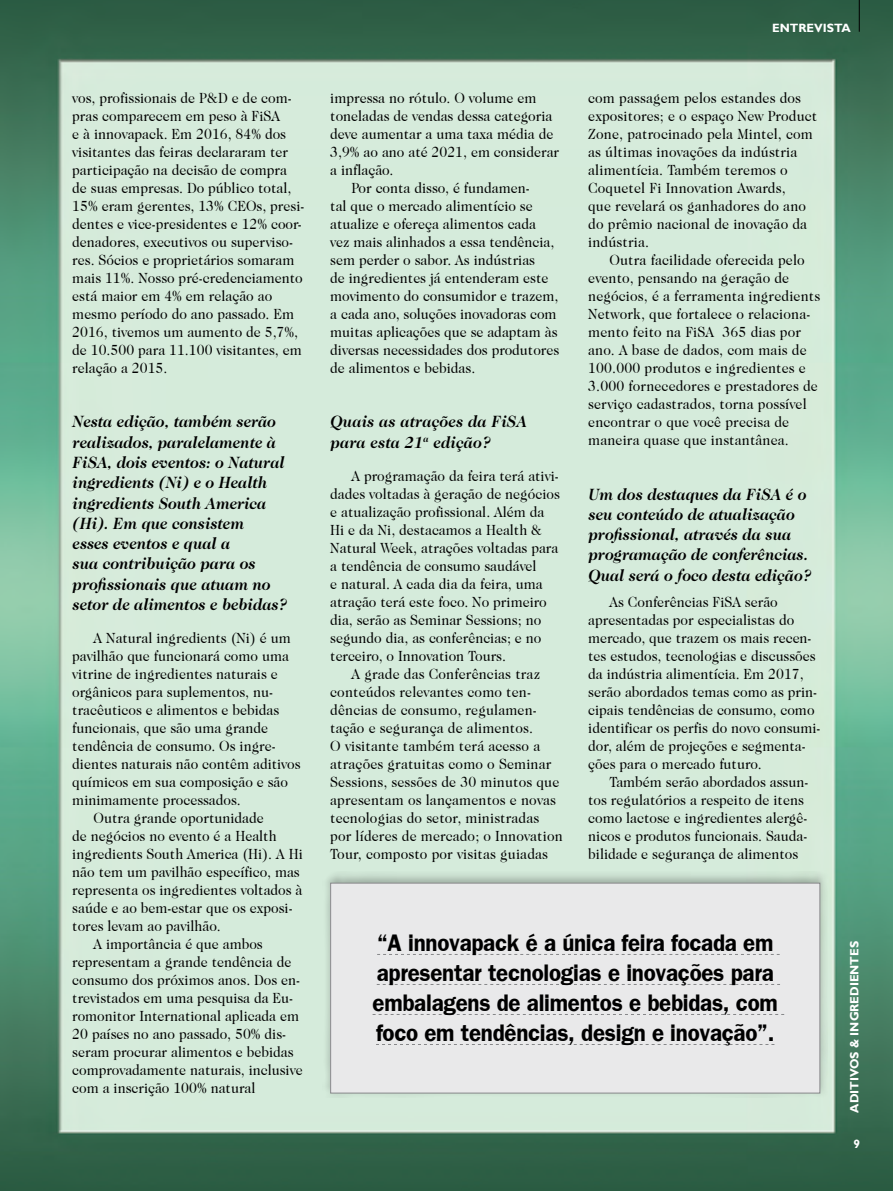
<style>
.page{position:relative;width:893px;height:1191px;background:#fff}
.page>*{position:absolute;margin:0;border:0;box-sizing:border-box;transform-origin:0 0}
.Estilo_de_parágrafo{font:700 24px/30px "Frankfurt Gothic";letter-spacing:-.01em;color:#000;scale:.93 1}
.Pergunta{font:italic 700 16.5px/20.2px "Caslon 224 Std";color:#000;scale:.93 1}
.texto{font:15px/18px "Caslon 224 IT Cby BT";color:#000;scale:.93 1}
.t1{font:700 12px "Gill Sans";color:#fff}
</style>
<div class="page">
<img style="left:0;top:0;width:893px;height:1191px">
<hr style="left:859px;top:0;width:1px;height:32px;background:#000">
<div style="left:323px;top:870px;width:505px;height:227px;background:#000;opacity:.25"></div>
<div style="left:331px;top:883px;width:489px;height:210px;background:#e9e9ea"></div>
<svg style="left:377px;top:954px;width:403px;height:1px"></svg>
<svg style="left:377px;top:984px;width:403px;height:1px"></svg>
<svg style="left:373px;top:1014px;width:411px;height:1px"></svg>
<svg style="left:376px;top:1044px;width:398px;height:1px"></svg>
<div style="left:330px;top:882px;width:490px;height:211px;border:1px solid #87888a"></div>
<p class="texto" style="left:72px;top:89px;width:251px">vos, profissionais de P&amp;D e de com&shy;pras comparecem em peso à FiSA<br>e à innovapack. Em 2016, 84% dos visitantes das feiras declararam ter participação na decisão de compra de suas empresas. Do público total, 15% eram gerentes, 13% CEOs, presi&shy;dentes e vice-presidentes e 12% coor&shy;denadores, executivos ou superviso&shy;res. Sócios e proprietários somaram mais 11%. Nosso pré-credenciamento está maior em 4% em relação ao mesmo período do ano passado. Em 2016, tivemos um aumento de 5,7%, de 10.500 para 11.100 visitantes, em relação a 2015.</p>
<p class="Pergunta" style="left:72px;top:411px;width:233px">Nesta edição, também serão realizados, paralelamente à<br>FiSA, dois eventos: o Natural ingredients (Ni) e o Health ingredients South America (Hi). Em que consistem<br>esses eventos e qual a<br>sua contribuição para os profissionais que atuam no setor de alimentos e bebidas?</p>
<p class="texto" style="left:72px;top:629px;width:247px;text-indent:21px">A Natural ingredients (Ni) é um pavilhão que funcionará como uma vitrine de ingredientes naturais e orgânicos para suplementos, nu&shy;tracêuticos e alimentos e bebidas funcionais, que são uma grande tendência de consumo. Os ingre&shy;dientes naturais não contêm aditivos químicos em sua composição e são minimamente processados.</p>
<p class="texto" style="left:72px;top:809px;width:249px;text-indent:21px">Outra grande oportunidade<br>de negócios no evento é a Health ingredients South America (Hi). A Hi não tem um pavilhão específico, mas representa os ingredientes voltados à saúde e ao bem-estar que os exposi&shy;tores levam ao pavilhão.</p>
<p class="texto" style="left:72px;top:935px;width:249px;text-indent:21px">A importância é que ambos representam a grande tendência de consumo dos próximos anos. Dos en&shy;trevistados em uma pesquisa da Eu&shy;romonitor International aplicada em 20 países no ano passado, 50% dis&shy;seram procurar alimentos e bebidas comprovadamente naturais, inclusive com a inscrição 100% natural</p>
<p class="texto" style="left:330px;top:89px;width:248px">impressa no rótulo. O volume em toneladas de vendas dessa categoria deve aumentar a uma taxa média de<br>3,9% ao ano até 2021, em considerar a inflação.</p>
<p class="texto" style="left:330px;top:179px;width:248px;text-indent:21px">Por conta disso, é fundamen-<br>tal que o mercado alimentício se atualize e ofereça alimentos cada<br>vez mais alinhados a essa tendência, sem perder o sabor. As indústrias<br>de ingredientes já entenderam este movimento do consumidor e trazem, a cada ano, soluções inovadoras com muitas aplicações que se adaptam às diversas necessidades dos produtores de alimentos e bebidas.</p>
<p class="Pergunta" style="left:330px;top:411px;width:213px">Quais as atrações da FiSA para esta 21<sup>a</sup> edição?</p>
<p class="texto" style="left:330px;top:467px;width:248px;text-indent:21px">A programação da feira terá ativi&shy;dades voltadas à geração de negócios e atualização profissional. Além da Hi e da Ni, destacamos a Health &amp; Natural Week, atrações voltadas para a tendência de consumo saudável<br>e natural. A cada dia da feira, uma atração terá este foco. No primeiro dia, serão as Seminar Sessions; no segundo dia, as conferências; e no terceiro, o Innovation Tours.</p>
<p class="texto" style="left:330px;top:665px;width:251px;text-indent:21px">A grade das Conferências traz conteúdos relevantes como ten&shy;dências de consumo, regulamen&shy;tação e segurança de alimentos.<br>O visitante também terá acesso a atrações gratuitas como o Seminar Sessions, sessões de 30 minutos que apresentam os lançamentos e novas tecnologias do setor, ministradas por líderes de mercado; o Innovation Tour, composto por visitas guiadas</p>
<p class="t1" style="left:772px;top:20px;width:80px">ENTREVISTA</p>
<p class="texto" style="left:588px;top:89px;width:248px">com passagem pelos estandes dos expositores; e o espaço New Product<br>Zone, patrocinado pela Mintel, com as últimas inovações da indústria alimentícia. Também teremos o<br>Coquetel Fi Innovation Awards,<br>que revelará os ganhadores do ano do prêmio nacional de inovação da indústria.</p>
<p class="texto" style="left:588px;top:251px;width:251px;text-indent:21px">Outra facilidade oferecida pelo evento, pensando na geração de negócios, é a ferramenta ingredients Network, que fortalece o relaciona&shy;mento feito na FiSA 365 dias por ano. A base de dados, com mais de 100.000 produtos e ingredientes e 3.000 fornecedores e prestadores de serviço cadastrados, torna possível encontrar o que você precisa de maneira quase que instantânea.</p>
<p class="Pergunta" style="left:588px;top:483px;width:242px">Um dos destaques da FiSA é o seu conteúdo de atualização profissional, através da sua programação de conferências.<br>Qual será o foco desta edição?</p>
<p class="texto" style="left:588px;top:593px;width:251px;text-indent:21px">As Conferências FiSA serão apresentadas por especialistas do mercado, que trazem os mais recen&shy;tes estudos, tecnologias e discussões da indústria alimentícia. Em 2017, serão abordados temas como as prin&shy;cipais tendências de consumo, como identificar os perfis do novo consumi&shy;dor, além de projeções e segmenta&shy;ções para o mercado futuro.</p>
<p class="texto" style="left:588px;top:773px;width:238px;text-indent:21px">Também serão abordados assun&shy;tos regulatórios a respeito de itens como lactose e ingredientes alergê&shy;nicos e produtos funcionais. Sauda&shy;bilidade e segurança de alimentos</p>
<p class="Estilo_de_parágrafo" style="left:373px;top:927px;width:437px">“A innovapack é a única feira focada em apresentar tecnologias e inovações para embalagens de alimentos e bebidas, com foco em tendências, design e inovação”.</p>
<p class="t1" style="left:847px;top:1112px;width:173px;rotate:-90deg">ADITIVOS &amp; INGREDIENTES</p>
<p class="t1" style="left:854px;top:1136px;width:8px">9</p>
</div>
